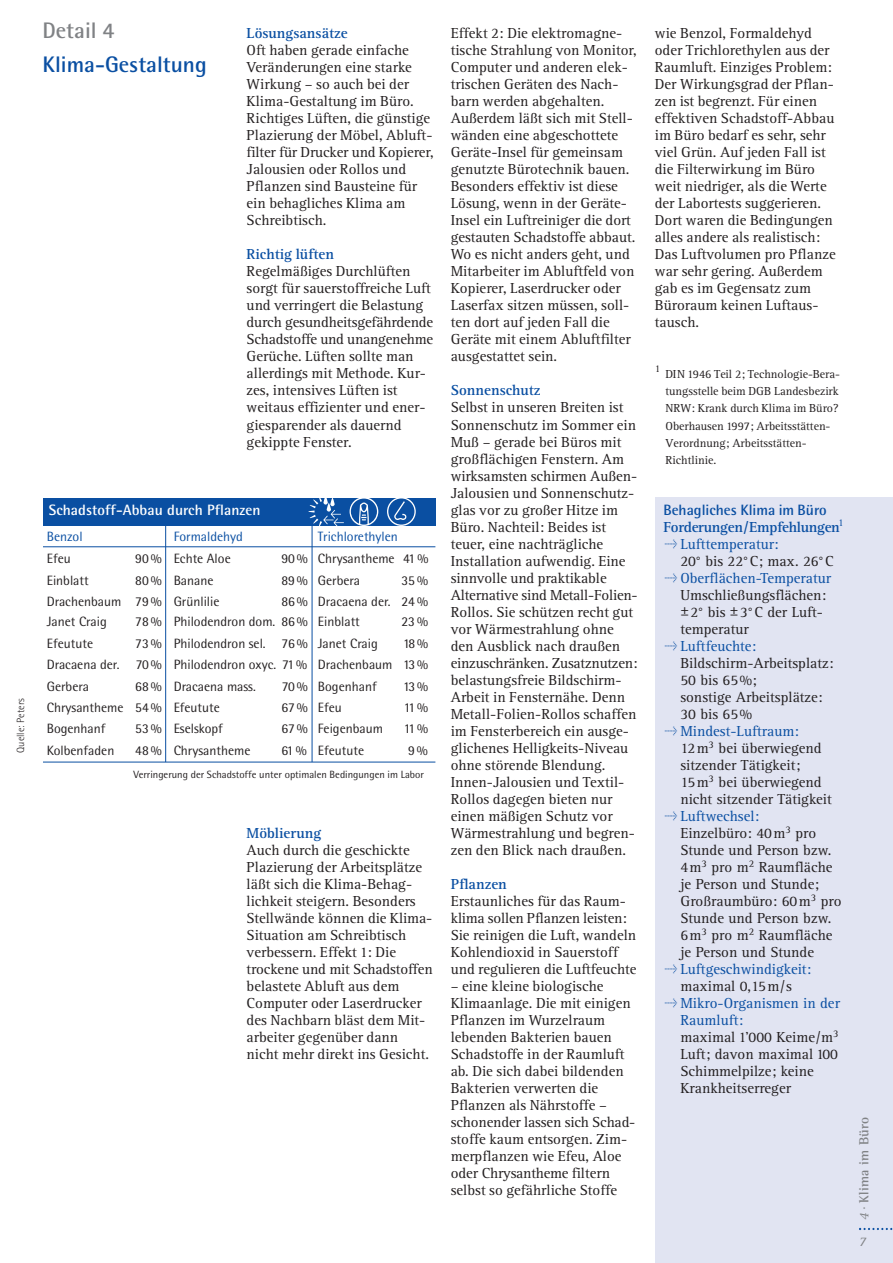
<style>
.page{position:relative;width:893px;height:1263px;background:#fff}
.page>*{position:absolute;margin:0;border:0;box-sizing:border-box;transform-origin:0 0}
.t1{font:700 22.5px "Rotis Semi Sans";color:#0a4fa2}
.t2{font:700 22.5px "Rotis Semi Sans";color:#808285}
.t3{font:15px/17px "Rotis Serif";color:#231f20}
.t4{font:700 15px "Rotis Serif";color:#0a4fa2}
.t5{font:15px "Rotis Serif";color:#0a4fa2}
.t6{font:700 15px/17px "Rotis Serif";letter-spacing:-.02em;color:#0a4fa2}
.t7{font:700 15px "Rotis Semi Sans";letter-spacing:.005em;color:#fff}
.t8{font:700 15px "Rotis Semi Sans";color:#0a4fa2}
.t9{font:13.5px "Rotis Semi Sans";color:#231f20}
.t10{font:13.5px "Rotis Semi Sans";color:#0a4fa2}
.t11{font:700 13.5px "Rotis Semi Serif";letter-spacing:.025em;color:#808285}
.t12{font:italic 13.5px "Rotis Serif";color:#808285}
.t13{font:12px/17px "Rotis Serif";letter-spacing:-.005em;color:#231f20}
.t14{font:10.5px "Rotis Semi Sans";color:#231f20}
.t15{font:300 10.5px "Rotis Semi Sans";color:#231f20}
.t16{font:10.5px "Rotis Serif";color:#231f20}
.s1{font-weight:400}
.s2{color:#0a4fa2}
.s3{font-family:"Rotis Serif";font-weight:400;font-style:italic}
</style>
<div class="page">
<div style="left:655px;top:497px;width:238px;height:766px;background:#e1e4f2"></div>
<svg style="left:859px;top:1228px;width:34px;height:2px"></svg>
<div style="left:43px;top:498px;width:392px;height:27px;background:#0a4fa2"></div>
<svg style="left:309px;top:498px;width:35px;height:27px"></svg>
<svg style="left:350px;top:498px;width:28px;height:27px"></svg>
<svg style="left:387px;top:498px;width:29px;height:27px"></svg>
<hr style="left:165px;top:521px;width:1px;height:241px;background:#0a4fa2">
<hr style="left:312px;top:521px;width:1px;height:241px;background:#0a4fa2">
<hr style="left:43px;top:546px;width:392px;height:1px;background:#0a4fa2">
<hr style="left:43px;top:762px;width:392px;height:1px;background:#0a4fa2">
<p class="t15" style="left:17px;top:753px;width:56px;rotate:-90deg">Quelle: Peters</p>
<h1 class="t2" style="left:43px;top:23px;width:73px">Detail 4</h1>
<h1 class="t1" style="left:43px;top:57px;width:166px">Klima-Gestaltung</h1>
<p class="t4" style="left:247px;top:28px;width:103px">Lösungsansätze</p>
<p class="t3" style="left:247px;top:43px;width:188px">Oft haben gerade einfache<br>Veränderungen eine starke<br>Wirkung – so auch bei der<br>Klima-Gestaltung im Büro.<br>Richtiges Lüften, die günstige<br>Plazierung der Möbel, Abluft&shy;filter für Drucker und Kopierer,<br>Jalousien oder Rollos und<br>Pflanzen sind Bausteine für ein behagliches Klima am<br>Schreibtisch.</p>
<p class="t4" style="left:247px;top:249px;width:89px">Richtig lüften</p>
<p class="t3" style="left:247px;top:264px;width:188px">Regelmäßiges Durchlüften sorgt für sauerstoffreiche Luft und verringert die Belastung durch gesundheitsgefährdende<br>Schadstoffe und unangenehme<br>Gerüche. Lüften sollte man allerdings mit Methode. Kur&shy;zes, intensives Lüften ist weitaus effizienter und ener&shy;giesparender als dauernd gekippte Fenster.</p>
<p class="t7" style="left:49px;top:505px;width:213px">Schadstoff-Abbau durch Pflanzen</p>
<p class="t10" style="left:47px;top:532px;width:37px">Benzol</p>
<p class="t10" style="left:174px;top:532px;width:71px">Formaldehyd</p>
<p class="t10" style="left:318px;top:532px;width:82px">Trichlorethylen</p>
<p class="t9" style="left:47px;top:553px;width:25px">Efeu</p>
<p class="t9" style="left:135px;top:553px;width:97px">90 % Echte Aloe</p>
<p class="t9" style="left:281px;top:553px;width:149px">90 % Chrysantheme 41 %</p>
<p class="t9" style="left:47px;top:576px;width:44px">Einblatt</p>
<p class="t9" style="left:135px;top:576px;width:80px">80 % Banane</p>
<p class="t9" style="left:281px;top:576px;width:80px">89 % Gerbera</p>
<p class="t9" style="left:401px;top:576px;width:28px">35%</p>
<p class="t9" style="left:47px;top:597px;width:174px">Drachenbaum 79 % Grünlilie</p>
<p class="t9" style="left:281px;top:597px;width:148px">86 % Dracaena der. 24 %</p>
<p class="t9" style="left:47px;top:617px;width:61px">Janet Craig</p>
<p class="t9" style="left:135px;top:617px;width:226px">78 % Philodendron dom. 86 % Einblatt</p>
<p class="t9" style="left:401px;top:617px;width:28px">23%</p>
<p class="t9" style="left:47px;top:639px;width:48px">Efeutute</p>
<p class="t9" style="left:135px;top:639px;width:244px">73 % Philodendron sel. 76 % Janet Craig</p>
<p class="t9" style="left:403px;top:639px;width:27px">18 %</p>
<p class="t9" style="left:47px;top:660px;width:74px">Dracaena der.</p>
<p class="t9" style="left:174px;top:660px;width:256px">Philodendron oxyc. 71 % Drachenbaum 13 %</p>
<p class="t9" style="left:136px;top:660px;width:28px">70%</p>
<p class="t9" style="left:47px;top:682px;width:44px">Gerbera</p>
<p class="t9" style="left:135px;top:682px;width:122px">68 % Dracaena mass.</p>
<p class="t9" style="left:282px;top:682px;width:97px">70 % Bogenhanf</p>
<p class="t9" style="left:403px;top:682px;width:27px">13 %</p>
<p class="t9" style="left:47px;top:703px;width:78px">Chrysantheme</p>
<p class="t9" style="left:174px;top:703px;width:48px">Efeutute</p>
<p class="t9" style="left:281px;top:703px;width:62px">67 % Efeu</p>
<p class="t9" style="left:404px;top:703px;width:26px">11 %</p>
<p class="t9" style="left:135px;top:703px;width:28px">54%</p>
<p class="t9" style="left:47px;top:724px;width:61px">Bogenhanf</p>
<p class="t9" style="left:135px;top:724px;width:89px">53 % Eselskopf</p>
<p class="t9" style="left:281px;top:724px;width:103px">67 % Feigenbaum</p>
<p class="t9" style="left:404px;top:724px;width:26px">11 %</p>
<p class="t9" style="left:47px;top:745px;width:69px">Kolbenfaden</p>
<p class="t9" style="left:135px;top:745px;width:117px">48 % Chrysantheme</p>
<p class="t9" style="left:282px;top:745px;width:84px">61 % Efeutute</p>
<p class="t9" style="left:408px;top:745px;width:21px">9%</p>
<p class="t14" style="left:133px;top:770px;width:292px">Verringerung der Schadstoffe unter optimalen Bedingungen im Labor</p>
<p class="t4" style="left:247px;top:828px;width:76px">Möblierung</p>
<p class="t3" style="left:247px;top:843px;width:188px">Auch durch die geschickte<br>Plazierung der Arbeitsplätze läßt sich die Klima-Behag&shy;lichkeit steigern. Besonders<br>Stellwände können die Klima-<br>Situation am Schreibtisch verbessern. Effekt 1: Die trockene und mit Schadstoffen belastete Abluft aus dem<br>Computer oder Laserdrucker des Nachbarn bläst dem Mit&shy;arbeiter gegenüber dann nicht mehr direkt ins Gesicht.</p>
<p class="t3" style="left:451px;top:26px;width:188px">Effekt 2: Die elektromagne&shy;tische Strahlung von Monitor,<br>Computer und anderen elek&shy;trischen Geräten des Nach&shy;barn werden abgehalten.<br>Außerdem läßt sich mit Stell&shy;wänden eine abgeschottete<br>Geräte-Insel für gemeinsam genutzte Bürotechnik bauen.<br>Besonders effektiv ist diese<br>Lösung, wenn in der Geräte-<br>Insel ein Luftreiniger die dort gestauten Schadstoffe abbaut.<br>Wo es nicht anders geht, und<br>Mitarbeiter im Abluftfeld von<br>Kopierer, Laserdrucker oder<br>Laserfax sitzen müssen, soll&shy;ten dort auf jeden Fall die<br>Geräte mit einem Abluftfilter ausgestattet sein.</p>
<p class="t4" style="left:451px;top:385px;width:91px">Sonnenschutz</p>
<p class="t3" style="left:451px;top:401px;width:188px">Selbst in unseren Breiten ist<br>Sonnenschutz im Sommer ein<br>Muß – gerade bei Büros mit großflächigen Fenstern. Am wirksamsten schirmen Außen-<br>Jalousien und Sonnenschutz&shy;glas vor zu großer Hitze im<br>Büro. Nachteil: Beides ist teuer, eine nachträgliche<br>Installation aufwendig. Eine sinnvolle und praktikable<br>Alternative sind Metall-Folien-<br>Rollos. Sie schützen recht gut vor Wärmestrahlung ohne den Ausblick nach draußen einzuschränken. Zusatznutzen: belastungsfreie Bildschirm-<br>Arbeit in Fensternähe. Denn<br>Metall-Folien-Rollos schaffen im Fensterbereich ein ausge&shy;glichenes Helligkeits-Niveau ohne störende Blendung.<br>Innen-Jalousien und Textil-<br>Rollos dagegen bieten nur einen mäßigen Schutz vor<br>Wärmestrahlung und begren&shy;zen den Blick nach draußen.</p>
<p class="t4" style="left:451px;top:879px;width:58px">Pflanzen</p>
<p class="t3" style="left:451px;top:894px;width:187px">Erstaunliches für das Raum&shy;klima sollen Pflanzen leisten:<br>Sie reinigen die Luft, wandeln<br>Kohlendioxid in Sauerstoff und regulieren die Luftfeuchte</p>
<p class="t3" style="left:451px;top:979px;width:186px">– eine kleine biologische<br>Klimaanlage. Die mit einigen<br>Pflanzen im Wurzelraum lebenden Bakterien bauen<br>Schadstoffe in der Raumluft ab. Die sich dabei bildenden<br>Bakterien verwerten die<br>Pflanzen als Nährstoffe – schonender lassen sich Schad&shy;stoffe kaum entsorgen. Zim&shy;merpflanzen wie Efeu, Aloe oder Chrysantheme filtern selbst so gefährliche Stoffe</p>
<p class="t3" style="left:655px;top:26px;width:182px">wie Benzol, Formaldehyd oder Trichlorethylen aus der<br>Raumluft. Einziges Problem:<br>Der Wirkungsgrad der Pflan&shy;zen ist begrenzt. Für einen effektiven Schadstoff-Abbau im Büro bedarf es sehr, sehr viel Grün. Auf jeden Fall ist die Filterwirkung im Büro weit niedriger, als die Werte der Labortests suggerieren.<br>Dort waren die Bedingungen alles andere als realistisch:<br>Das Luftvolumen pro Pflanze war sehr gering. Außerdem gab es im Gegensatz zum<br>Büroraum keinen Luftaus&shy;tausch.</p>
<p class="t16" style="left:655px;top:365px;width:7px">1</p>
<p class="t13" style="left:665px;top:367px;width:176px">DIN 1946 Teil 2; Technologie-Bera&shy;tungsstelle beim DGB Landesbezirk<br>NRW: Krank durch Klima im Büro?<br>Oberhausen 1997; Arbeitsstätten-<br>Verordnung; Arbeitsstätten-<br>Richtlinie.</p>
<p class="t8" style="left:663px;top:504px;width:165px">Behagliches Klima im Büro</p>
<p class="t6" style="left:680px;top:520px;width:165px;text-indent:-17px">Forderungen/Empfehlungen<sup>1<br></sup><span class="s1">Lufttemperatur:</span></p>
<p class="t3" style="left:680px;top:554px;width:155px">20° bis 22°C; max. 26°C</p>
<p class="t5" style="left:680px;top:573px;width:152px">Oberflächen-Temperatur</p>
<p class="t3" style="left:680px;top:588px;width:147px">Umschließungsflächen: ±2° bis ±3°C der Luft&shy;temperatur</p>
<p class="t5" style="left:680px;top:641px;width:77px">Luftfeuchte:</p>
<p class="t3" style="left:680px;top:656px;width:155px">Bildschirm-Arbeitsplatz:<br>50 bis 65%;<br>sonstige Arbeitsplätze:<br>30 bis 65%</p>
<p class="t3" style="left:680px;top:724px;width:153px"><span class="s2">Mindest-Luftraum:<br></span>12m<sup>3</sup> bei überwiegend sitzender Tätigkeit;<br>15m<sup>3</sup> bei überwiegend nicht sitzender Tätigkeit</p>
<p class="t3" style="left:680px;top:809px;width:163px"><span class="s2">Luftwechsel:<br></span>Einzelbüro: 40m<sup>3</sup> pro<br>Stunde und Person bzw.<br>4m<sup>3</sup> pro m<sup>2</sup> Raumfläche je Person und Stunde;<br>Großraumbüro: 60m<sup>3</sup> pro<br>Stunde und Person bzw.<br>6m<sup>3</sup> pro m<sup>2</sup> Raumfläche je Person und Stunde</p>
<p class="t5" style="left:680px;top:964px;width:132px">Luftgeschwindigkeit:</p>
<p class="t3" style="left:680px;top:979px;width:113px">maximal 0,15m/s</p>
<p class="t3" style="left:680px;top:996px;width:161px"><span class="s2">Mikro-Organismen in der<br>Raumluft:<br></span>maximal 1’000 Keime/m<sup>3<br></sup>Luft; davon maximal 100<br>Schimmelpilze; keine<br>Krankheitserreger</p>
<p class="t11" style="left:859px;top:1220px;width:105px;rotate:-90deg"><span class="s3">4 ·</span> Klima im Büro</p>
<p class="t12" style="left:859px;top:1237px;width:9px">7</p>
</div>
